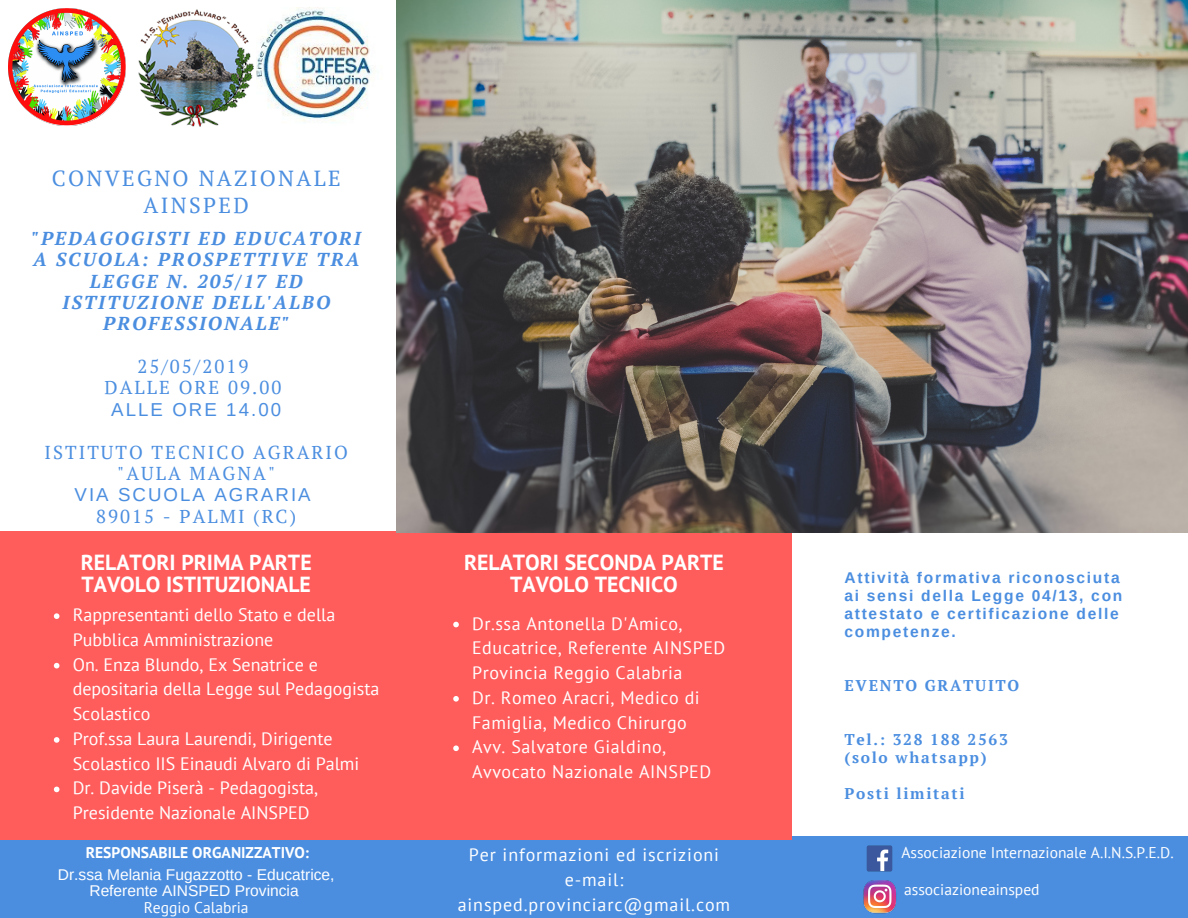
<style>
.page{position:relative;width:1188px;height:918px;background:#fff}
.page>*{position:absolute;margin:0;border:0;box-sizing:border-box;transform-origin:0 0}
.t1{font:700 21.75px/21.3px "PT Sans";color:#fff}
.t2{font:21.75px/27px "PT Serif";letter-spacing:.105em;color:#4b8ee0;text-align:center}
.t3{font:italic 700 18.75px/21.3px "PT Serif";letter-spacing:.11em;color:#4b8ee0;text-align:center}
.t4{font:18.75px/21.3px "PT Serif";letter-spacing:.11em;color:#4b8ee0;text-align:center}
.t5{font:18.75px "Arimo";letter-spacing:.11em;color:#4b8ee0}
.t6{font:18px/24.8px "PT Sans";color:#fff}
.t7{font:18px/24.8px "PT Sans";letter-spacing:.03em;color:#fff}
.t8{font:18px/24.8px "PT Sans";letter-spacing:.05em;color:#fff;text-align:center}
.t9{font:700 15.6px/18px "Arimo";letter-spacing:.11em;color:#4b8ee0}
.t10{font:15.6px "PT Sans";color:#fff}
.t11{font:15.6px/16.8px "Arimo";color:#fff;text-align:center}
.t12{font:700 15.6px/18px "PT Serif";letter-spacing:.11em;color:#4b8ee0}
.t13{font:700 15.6px "PT Sans";color:#fff}
</style>
<div class="page">
<div style="left:0;top:837px;width:1188px;height:81px;background:#4b8ee0"></div>
<div style="left:0;top:531px;width:792px;height:309px;background:#ff5c5c"></div>
<img style="left:396px;top:0;width:792px;height:533px">
<img style="left:257px;top:8px;width:115px;height:115px">
<svg style="left:453px;top:622px;width:6px;height:5px"></svg>
<svg style="left:453px;top:696px;width:6px;height:6px"></svg>
<svg style="left:453px;top:745px;width:6px;height:6px"></svg>
<svg style="left:54px;top:613px;width:5px;height:6px"></svg>
<svg style="left:54px;top:663px;width:5px;height:5px"></svg>
<svg style="left:54px;top:737px;width:5px;height:6px"></svg>
<svg style="left:54px;top:787px;width:5px;height:5px"></svg>
<img style="left:9px;top:9px;width:117px;height:117px">
<img style="left:844px;top:836px;width:70px;height:36px">
<img style="left:863px;top:880px;width:34px;height:34px">
<img style="left:139px;top:9px;width:115px;height:117px">
<p class="t2" style="left:52px;top:164px;width:290px">CONVEGNO NAZIONALE<br>AINSPED</p>
<p class="t3" style="left:32px;top:227px;width:331px">"PEDAGOGISTI ED EDUCATORI<br>A SCUOLA: PROSPETTIVE TRA<br>LEGGE N. 205/17 ED<br>ISTITUZIONE DELL'ALBO<br>PROFESSIONALE"</p>
<p class="t4" style="left:105px;top:355px;width:178px">25/05/2019<br>DALLE ORE 09.00</p>
<p class="t5" style="left:111px;top:399px;width:171px">ALLE ORE 14.00</p>
<p class="t4" style="left:44px;top:441px;width:305px">ISTITUTO TECNICO AGRARIO "AULA MAGNA"</p>
<p class="t5" style="left:75px;top:484px;width:238px">VIA SCUOLA AGRARIA</p>
<p class="t4" style="left:96px;top:505px;width:201px">89015 - PALMI (RC)</p>
<p class="t1" style="left:81px;top:551px;width:233px">RELATORI PRIMA PARTE<br>TAVOLO ISTITUZIONALE</p>
<p class="t6" style="left:73px;top:602px;width:308px">Rappresentanti dello Stato e della<br>Pubblica Amministrazione<br>On. Enza Blundo, Ex Senatrice e depositaria della Legge sul Pedagogista<br>Scolastico<br>Prof.ssa Laura Laurendi, Dirigente<br>Scolastico IIS Einaudi Alvaro di Palmi<br>Dr. Davide Piserà - Pedagogista,<br>Presidente Nazionale AINSPED</p>
<p class="t13" style="left:86px;top:842px;width:225px">RESPONSABILE ORGANIZZATIVO:</p>
<p class="t11" style="left:58px;top:866px;width:278px">Dr.ssa Melania Fugazzotto - Educatrice,<br>Referente AINSPED Provincia</p>
<p class="t10" style="left:144px;top:897px;width:106px">Reggio Calabria</p>
<p class="t1" style="left:464px;top:552px;width:261px;text-align:center">RELATORI SECONDA PARTE<br>TAVOLO TECNICO</p>
<p class="t7" style="left:472px;top:611px;width:255px">Dr.ssa Antonella D'Amico,<br>Educatrice, Referente AINSPED<br>Provincia Reggio Calabria<br>Dr. Romeo Aracri, Medico di<br>Famiglia, Medico Chirurgo<br>Avv. Salvatore Gialdino,<br>Avvocato Nazionale AINSPED</p>
<p class="t8" style="left:458px;top:842px;width:274px">Per informazioni ed iscrizioni e-mail: ainsped.provinciarc@gmail.com</p>
<p class="t9" style="left:844px;top:569px;width:279px">Attività formativa riconosciuta ai sensi della Legge 04/13, con attestato e certificazione delle competenze.</p>
<p class="t12" style="left:844px;top:676px;width:176px">EVENTO GRATUITO</p>
<p class="t12" style="left:844px;top:730px;width:165px">Tel.: 328 188 2563 (solo whatsapp)</p>
<p class="t12" style="left:844px;top:784px;width:122px">Posti limitati</p>
<p class="t10" style="left:901px;top:842px;width:274px">Associazione Internazionale A.I.N.S.P.E.D.</p>
<p class="t10" style="left:904px;top:879px;width:137px">associazioneainsped</p>
</div>
